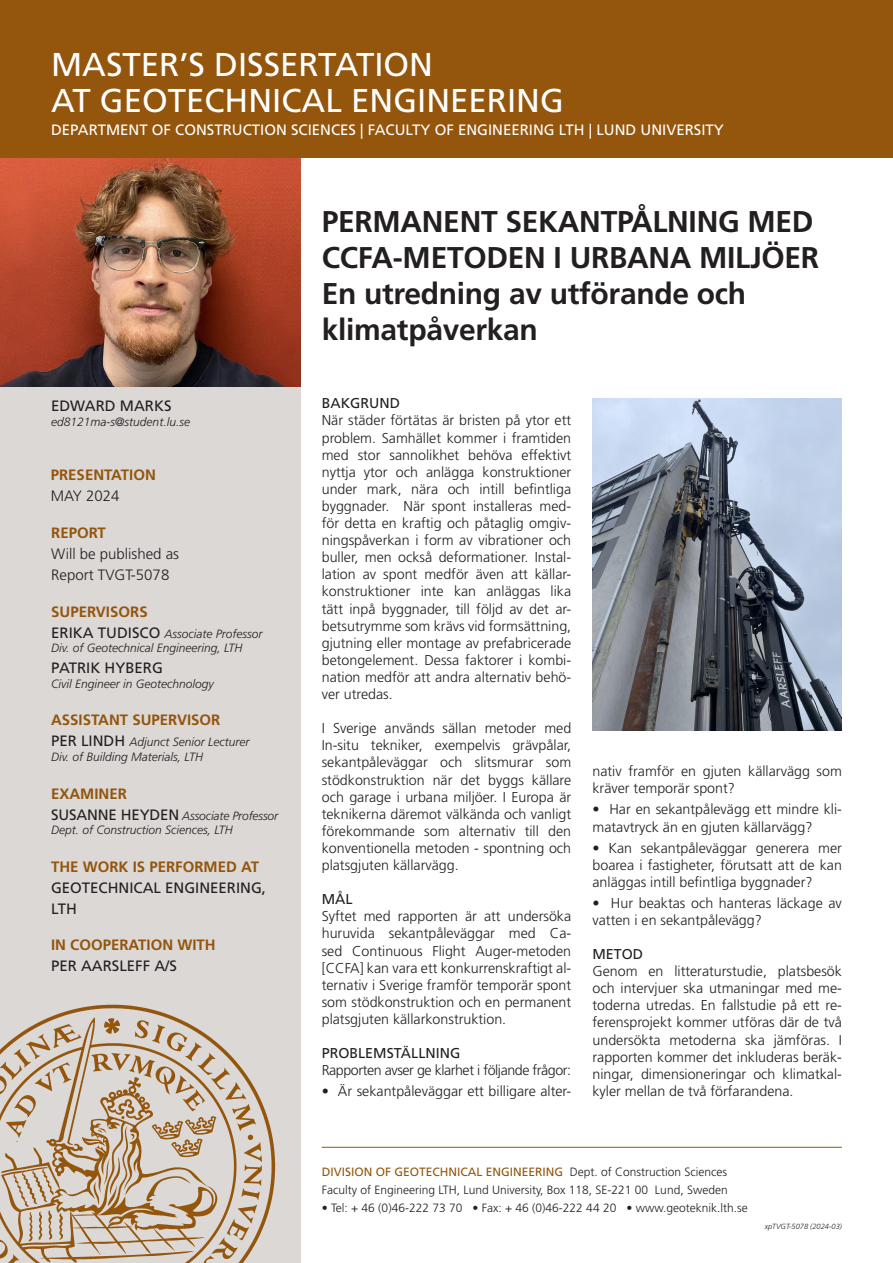
<style>
.page{position:relative;width:893px;height:1263px;background:#fff}
.page>*{position:absolute;margin:0;border:0;box-sizing:border-box;transform-origin:0 0}
.t1{font:33px/36px "Frutiger LT Std";color:#fff}
.t2{font:700 30px "Frutiger LT Std";letter-spacing:-.01em;color:#231f20}
.t3{font:15px/21px "Frutiger LT Std";color:#231f20}
.t4{font:700 15px "Frutiger LT Std";color:#94550c}
.t5{font:15px "Frutiger LT Std";color:#fff}
.t6{font:300 15px "Frutiger LT Std";color:#231f20}
.t7{font:300 14.25px/17.1px "Frutiger LT Std";color:#231f20;text-align:justify}
.t8{font:300 14.25px "Frutiger LT Std";letter-spacing:-.03em;color:#231f20}
.t9{font:14.25px "Frutiger LT Std";color:#231f20}
.t10{font:italic 300 12px/14.4px "Frutiger LT Std";color:#231f20}
.t11{font:300 12px/18px "Frutiger LT Std";color:#231f20}
.t12{font:italic 300 7.5px "Frutiger LT Std";color:#231f20}
.s1{font-weight:400;font-style:normal;font-size:15px}
.s2{font-weight:700;color:#94550c}
.s3{font-weight:400;color:#94550c}
</style>
<div class="page">
<img style="left:0;top:157px;width:300px;height:231px">
<div style="left:0;top:388px;width:300px;height:875px;background:#dbd8d6"></div>
<hr style="left:322px;top:1147px;width:520px;height:1px;background:#94550c">
<img style="left:0;top:1004px;width:276px;height:259px">
<div style="left:0;top:0;width:893px;height:157px;background:#94550c"></div>
<img style="left:592px;top:398px;width:250px;height:333px">
<h1 class="t1" style="left:51px;top:46px;width:514px">MASTER’S DISSERTATION<br>AT GEOTECHNICAL ENGINEERING</h1>
<p class="t5" style="left:51px;top:121px;width:674px">DEPARTMENT OF CONSTRUCTION SCIENCES | FACULTY OF ENGINEERING LTH | LUND UNIVERSITY</p>
<p class="t3" style="left:51px;top:395px;width:122px">EDWARD MARKS</p>
<p class="t10" style="left:51px;top:415px;width:140px">ed8121ma-s@student.lu.se</p>
<p class="t4" style="left:51px;top:466px;width:107px">PRESENTATION</p>
<p class="t6" style="left:51px;top:487px;width:70px">MAY 2024</p>
<p class="t4" style="left:51px;top:524px;width:56px">REPORT</p>
<p class="t6" style="left:51px;top:546px;width:129px">Will be published as</p>
<p class="t6" style="left:51px;top:567px;width:120px">Report TVGT-5078</p>
<p class="t4" style="left:51px;top:603px;width:98px">SUPERVISORS</p>
<p class="t10" style="left:51px;top:627px;width:213px"><span class="s1">ERIKA TUDISCO</span> Associate Professor<br>Div. of Geotechnical Engineering, LTH</p>
<p class="t3" style="left:51px;top:658px;width:113px">PATRIK HYBERG</p>
<p class="t10" style="left:51px;top:676px;width:164px">Civil Engineer in Geotechnology</p>
<p class="t4" style="left:51px;top:711px;width:171px">ASSISTANT SUPERVISOR</p>
<p class="t10" style="left:51px;top:735px;width:200px"><span class="s1">PER LINDH</span> Adjunct Senior Lecturer<br>Div. of Building Materials, LTH</p>
<p class="t4" style="left:51px;top:784px;width:77px">EXAMINER</p>
<p class="t10" style="left:51px;top:808px;width:229px"><span class="s1">SUSANNE HEYDEN</span> Associate Professor<br>Dept. of Construction Sciences, LTH</p>
<p class="t3" style="left:51px;top:856px;width:217px"><span class="s2">THE WORK IS PERFORMED AT<br></span>GEOTECHNICAL ENGINEERING,</p>
<p class="t3" style="left:51px;top:898px;width:27px">LTH</p>
<p class="t4" style="left:51px;top:936px;width:166px">IN COOPERATION WITH</p>
<p class="t3" style="left:51px;top:955px;width:127px">PER AARSLEFF A/S</p>
<p class="t2" style="left:322px;top:204px;width:493px">PERMANENT SEKANTPÅLNING MED</p>
<p class="t2" style="left:322px;top:240px;width:499px">CCFA-METODEN I URBANA MILJÖER</p>
<p class="t2" style="left:322px;top:276px;width:426px">En utredning av utförande och</p>
<p class="t2" style="left:322px;top:312px;width:218px">klimatpåverkan</p>
<p class="t9" style="left:322px;top:395px;width:80px">BAKGRUND</p>
<p class="t7" style="left:322px;top:412px;width:251px">När städer förtätas är bristen på ytor ett problem. Samhället kommer i framtiden med stor sannolikhet behöva effektivt nyttja ytor och anlägga konstruktioner under mark, nära och intill befintliga byggnader. När spont installeras med&shy;för detta en kraftig och påtaglig omgiv&shy;ningspåverkan i form av vibrationer och buller, men också deformationer. Instal&shy;lation av spont medför även att källar&shy;konstruktioner inte kan anläggas lika tätt inpå byggnader, till följd av det ar&shy;betsutrymme som krävs vid formsättning, gjutning eller montage av prefabricerade betongelement. Dessa faktorer i kombi&shy;nation medför att andra alternativ behö&shy;ver utredas.</p>
<p class="t7" style="left:322px;top:720px;width:251px">I Sverige används sällan metoder med In-situ tekniker, exempelvis grävpålar, sekantpåleväggar och slitsmurar som stödkonstruktion när det byggs källare och garage i urbana miljöer. I Europa är teknikerna däremot välkända och vanligt förekommande som alternativ till den konventionella metoden - spontning och platsgjuten källarvägg.</p>
<p class="t9" style="left:322px;top:891px;width:32px">MÅL</p>
<p class="t7" style="left:322px;top:908px;width:251px">Syftet med rapporten är att undersöka huruvida sekantpåleväggar med Ca&shy;sed Continuous Flight Auger-metoden [CCFA] kan vara ett konkurrenskraftigt al&shy;ternativ i Sverige framför temporär spont som stödkonstruktion och en permanent platsgjuten källarkonstruktion.</p>
<p class="t9" style="left:322px;top:1045px;width:140px">PROBLEMSTÄLLNING</p>
<p class="t8" style="left:322px;top:1062px;width:251px">Rapporten avser ge klarhet i följande frågor:</p>
<p class="t7" style="left:322px;top:1083px;width:251px">• Är sekantpåleväggar ett billigare alter-</p>
<p class="t7" style="left:592px;top:763px;width:251px">nativ framför en gjuten källarvägg som kräver temporär spont?</p>
<p class="t7" style="left:592px;top:801px;width:251px">• Har en sekantpålevägg ett mindre kli&shy;matavtryck än en gjuten källarvägg?</p>
<p class="t7" style="left:592px;top:839px;width:251px">• Kan sekantpåleväggar generera mer boarea i fastigheter, förutsatt att de kan anläggas intill befintliga byggnader?</p>
<p class="t7" style="left:592px;top:894px;width:251px">• Hur beaktas och hanteras läckage av vatten i en sekantpålevägg?</p>
<p class="t9" style="left:592px;top:946px;width:52px">METOD</p>
<p class="t7" style="left:592px;top:963px;width:251px">Genom en litteraturstudie, platsbesök och intervjuer ska utmaningar med me&shy;toderna utredas. En fallstudie på ett re&shy;ferensprojekt kommer utföras där de två undersökta metoderna ska jämföras. I rapporten kommer det inkluderas beräk&shy;ningar, dimensioneringar och klimatkal&shy;kyler mellan de två förfarandena.</p>
<p class="t11" style="left:322px;top:1163px;width:407px"><span class="s3">DIVISION OF GEOTECHNICAL ENGINEERING</span> Dept. of Construction Sciences<br>Faculty of Engineering LTH, Lund University, Box 118, SE-221 00 Lund, Sweden</p>
<p class="t11" style="left:322px;top:1199px;width:427px">• Tel: + 46 (0)46-222 73 70 • Fax: + 46 (0)46-222 44 20 • www.geoteknik.lth.se</p>
<p class="t12" style="left:765px;top:1222px;width:79px">xpTVGT-5078 (2024-03)</p>
</div>
